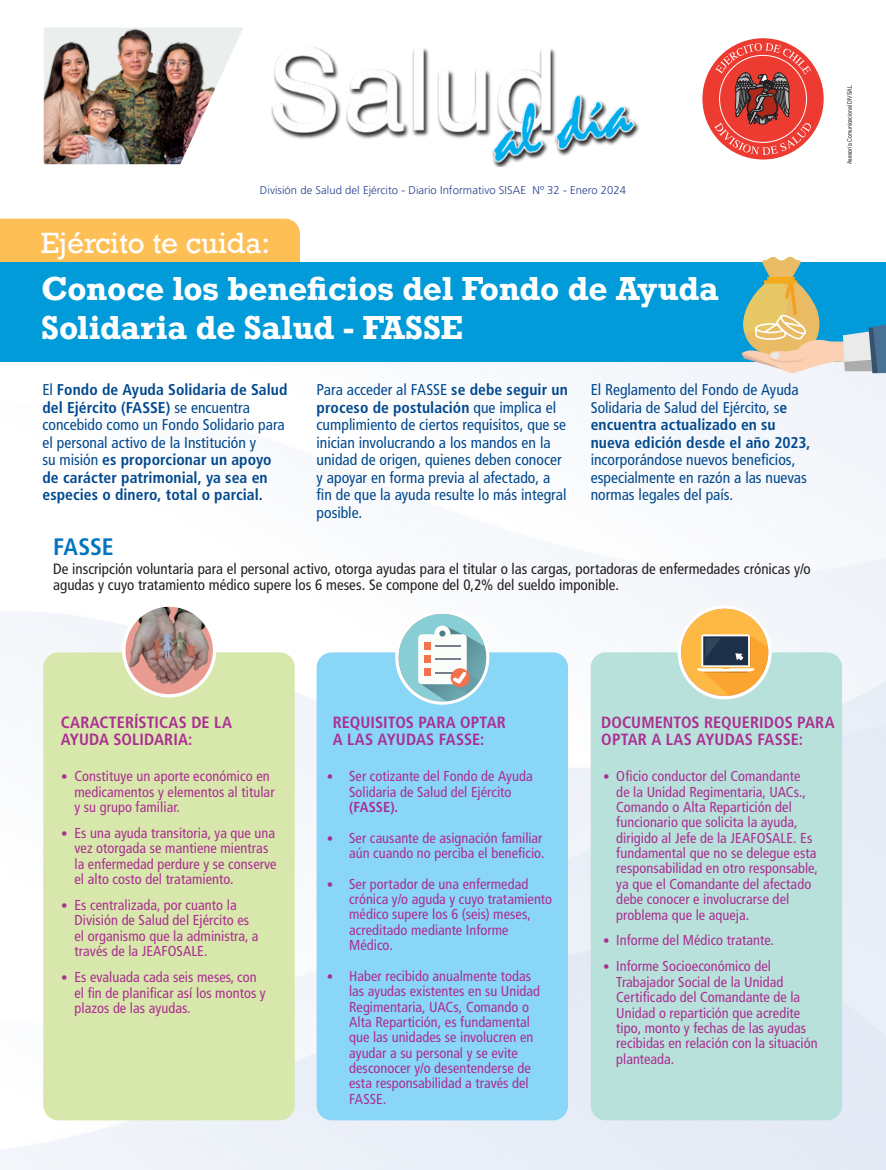
<style>
.page{position:relative;width:886px;height:1170px;background:#fff}
.page>*{position:absolute;margin:0;border:0;box-sizing:border-box;transform-origin:0 0}
.t1{font:700 31.25px/38.8px "Rockwell";letter-spacing:-.005em;color:#fff}
.t2{font:27.5px "Rockwell";color:#fff}
.t3{font:700 condensed 23.75px "Frutiger LT Std";letter-spacing:-.005em;color:#0075bf}
.t4{font:700 condensed 16.25px/17.5px "Frutiger LT Std";letter-spacing:.005em;color:#ab2e92}
.t5{font:condensed 15.62px/17.5px "Frutiger LT Std";color:#01498e}
.t6{font:700 condensed 15.62px/17.5px "Frutiger LT Std";letter-spacing:.005em;color:#01498e}
.t7{font:condensed 15px/16px "Frutiger LT Std";color:#231f20}
.t8{font:condensed 14.38px/15.4px "Frutiger LT Std";letter-spacing:.005em;color:#ab2e92}
.t9{font:700 condensed 14.38px "Frutiger LT Std";color:#ab2e92}
.t10{font:300 11.25px "Frutiger LT Std";letter-spacing:.005em;color:#253f8e}
.t11{font:6.25px "Arial Narrow";letter-spacing:.005em;color:#231f20}
.s1{font-weight:400}
.s2{font-weight:700}
.s3{font-family:"Calibri";font-stretch:normal}
</style>
<div class="page">
<img style="left:0;top:361px;width:886px;height:808px">
<div style="left:43px;top:652px;width:252px;height:468px;background:#d8e7ab;border-radius:15px"></div>
<div style="left:317px;top:652px;width:251px;height:468px;background:#89d6f7;border-radius:15px"></div>
<div style="left:591px;top:652px;width:251px;height:468px;background:#b8e1db;border-radius:15px"></div>
<div style="left:0;top:219px;width:300px;height:43px;background:#fdbf56"></div>
<div style="left:0;top:262px;width:886px;height:99px;background:#009bd8"></div>
<svg style="left:233px;top:27px;width:10px;height:22px"></svg>
<img style="left:44px;top:27px;width:189px;height:137px">
<img style="left:271px;top:47px;width:368px;height:120px">
<div style="left:702px;top:38px;width:122px;height:121px;background:#ee3b32;border-radius:50%"></div>
<svg style="left:714px;top:43px;width:97px;height:112px"></svg>
<svg style="left:739px;top:256px;width:147px;height:118px"></svg>
<svg style="left:397px;top:612px;width:91px;height:91px"></svg>
<div style="left:395px;top:610px;width:94px;height:94px;border:3px solid #fff;border-radius:50%"></div>
<div style="left:399px;top:614px;width:87px;height:87px;background:#89cdd5;border-radius:50%"></div>
<svg style="left:418px;top:625px;width:68px;height:76px"></svg>
<img style="left:124px;top:606px;width:90px;height:89px">
<div style="left:122px;top:603px;width:94px;height:94px;border:3px solid #fff;border-radius:50%"></div>
<svg style="left:679px;top:607px;width:91px;height:90px"></svg>
<div style="left:677px;top:605px;width:94px;height:94px;border:3px solid #fff;border-radius:50%"></div>
<div style="left:681px;top:608px;width:87px;height:87px;background:#fdb944;border-radius:50%"></div>
<svg style="left:697px;top:634px;width:71px;height:61px"></svg>
<p class="t10" style="left:260px;top:183px;width:368px">División de Salud del Ejército - Diario Informativo SISAE Nº 32 - Enero 2024</p>
<h2 class="t2" style="left:41px;top:226px;width:231px">Ejército te cuida:</h2>
<h1 class="t1" style="left:41px;top:269px;width:679px">Conoce los beneficios del Fondo de Ayuda<br>Solidaria de Salud - FASSE</h1>
<p class="t6" style="left:43px;top:381px;width:246px"><span class="s1">El</span> Fondo de Ayuda Solidaria de Salud del Ejército (FASSE) <span class="s1">se encuentra concebido como un Fondo Solidario para el personal activo de la Institución y<br>su misión</span> es proporcionar un apoyo de carácter patrimonial, ya sea en especies o dinero, total o parcial.</p>
<p class="t5" style="left:317px;top:381px;width:253px">Para acceder al FASSE <span class="s2">se debe seguir un proceso de postulación</span> que implica el cumplimiento de ciertos requisitos, que se inician involucrando a los mandos en la unidad de origen, quienes deben conocer y apoyar en forma previa al afectado, a fin de que la ayuda resulte lo más integral posible.</p>
<p class="t5" style="left:591px;top:381px;width:221px">El Reglamento del Fondo de Ayuda<br>Solidaria de Salud del Ejército, s<span class="s2">e encuentra actualizado en su nueva edición desde el año 2023,</span></p>
<p class="t5" style="left:591px;top:451px;width:218px">incorporándose nuevos beneficios, especialmente en razón a las nuevas normas legales del país.</p>
<h3 class="t3" style="left:53px;top:532px;width:62px">FASSE</h3>
<p class="t7" style="left:53px;top:561px;width:759px">De inscripción voluntaria para el personal activo, otorga ayudas para el titular o las cargas, portadoras de enfermedades crónicas y/o agudas y cuyo tratamiento médico supere los 6 meses. Se compone del 0,2% del sueldo imponible.</p>
<p class="t11" style="left:845px;top:164px;width:80px;rotate:-90deg">Asesoría Comunicacional DIVSAL</p>
<p class="t4" style="left:61px;top:713px;width:173px">CARACTERÍSTICAS DE LA<br>AYUDA SOLIDARIA:</p>
<p class="t8" style="left:74px;top:768px;width:202px;text-indent:-14px"><span class="s3">•</span> Constituye un aporte económico en medicamentos y elementos al titular y su grupo familiar.</p>
<p class="t8" style="left:74px;top:825px;width:204px;text-indent:-14px"><span class="s3">•</span> Es una ayuda transitoria, ya que una vez otorgada se mantiene mientras la enfermedad perdure y se conserve el alto costo del tratamiento.</p>
<p class="t8" style="left:74px;top:897px;width:186px;text-indent:-14px"><span class="s3">•</span> Es centralizada, por cuanto la<br>División de Salud del Ejército es el organismo que la administra, a través de la JEAFOSALE.</p>
<p class="t8" style="left:74px;top:969px;width:193px;text-indent:-14px"><span class="s3">•</span> Es evaluada cada seis meses, con el fin de planificar así los montos y plazos de las ayudas.</p>
<p class="t4" style="left:333px;top:713px;width:175px">REQUISITOS PARA OPTAR<br>A LAS AYUDAS FASSE:</p>
<p class="t8" style="left:327px;top:768px;width:208px;text-align:center"><span class="s3">•</span> Ser cotizante del Fondo de Ayuda<br>Solidaria de Salud del Ejército</p>
<p class="t9" style="left:349px;top:798px;width:51px">(FASSE).</p>
<p class="t8" style="left:327px;top:830px;width:219px;text-align:right"><span class="s3">•</span> Ser causante de asignación familiar aún cuando no perciba el beneficio.</p>
<p class="t8" style="left:349px;top:876px;width:204px;text-indent:-22px"><span class="s3">•</span> Ser portador de una enfermedad crónica y/o aguda y cuyo tratamiento médico supere los 6 (seis) meses, acreditado mediante Informe<br>Médico.</p>
<p class="t8" style="left:349px;top:968px;width:192px;text-indent:-22px"><span class="s3">•</span> Haber recibido anualmente todas las ayudas existentes en su Unidad<br>Regimentaria, UACs, Comando o<br>Alta Repartición, es fundamental que las unidades se involucren en ayudar a su personal y se evite desconocer y/o desentenderse de esta responsabilidad a través del<br>FASSE.</p>
<p class="t4" style="left:601px;top:713px;width:235px">DOCUMENTOS REQUERIDOS PARA<br>OPTAR A LAS AYUDAS FASSE:</p>
<p class="t8" style="left:616px;top:768px;width:203px;text-indent:-14px"><span class="s3">•</span> Oficio conductor del Comandante<br>de la Unidad Regimentaria, UACs., Comando o Alta Repartición del funcionario que solicita la ayuda, dirigido al Jefe de la JEAFOSALE. Es fundamental que no se delegue esta responsabilidad en otro responsable, ya que el Comandante del afectado debe conocer e involucrarse del problema que le aqueja.</p>
<p class="t8" style="left:603px;top:932px;width:173px"><span class="s3">•</span> Informe del Médico tratante.</p>
<p class="t8" style="left:616px;top:958px;width:203px;text-indent:-14px"><span class="s3">•</span> Informe Socioeconómico del<br>Trabajador Social de la Unidad<br>Certificado del Comandante de la<br>Unidad o repartición que acredite tipo, monto y fechas de las ayudas recibidas en relación con la situación planteada.</p>
</div>
